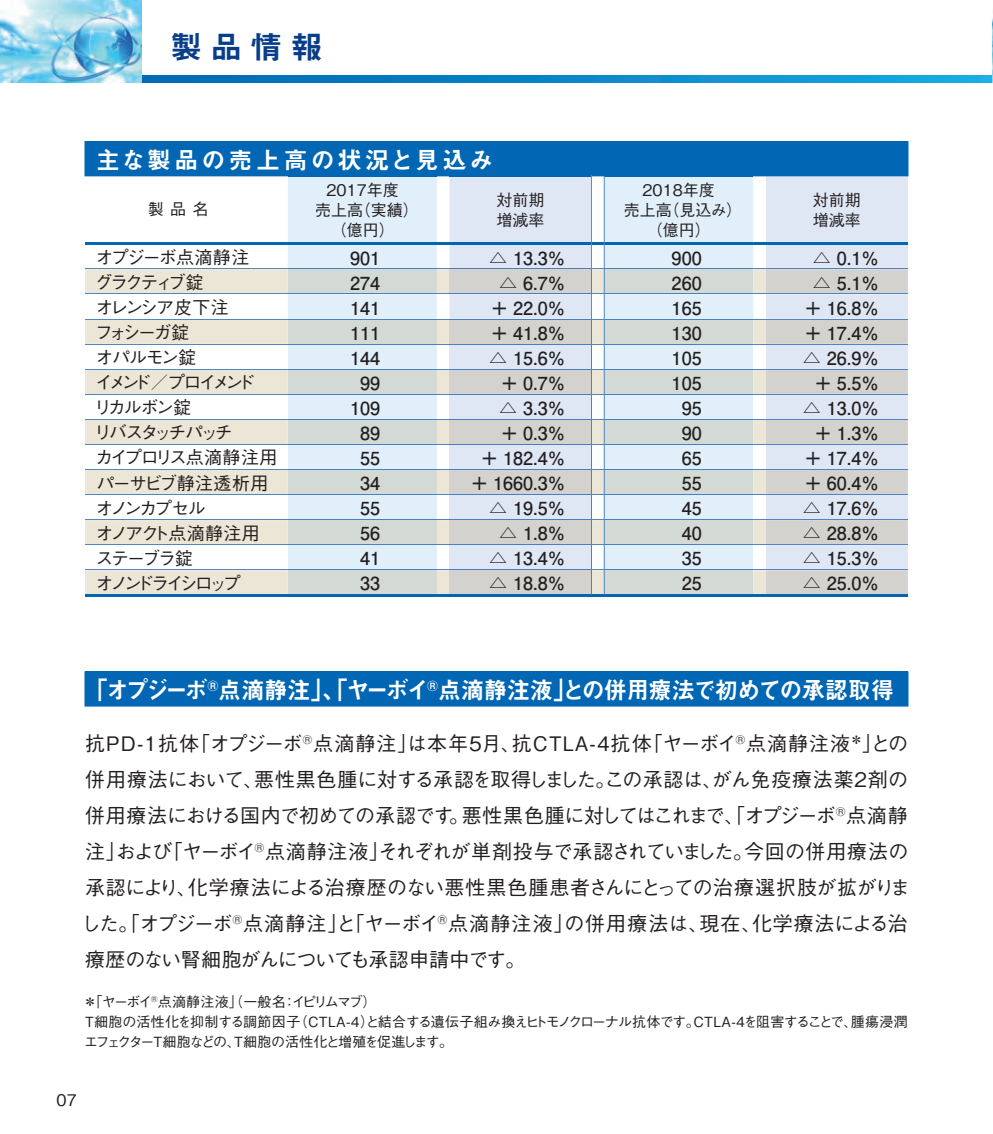
<style>
.page{position:relative;width:993px;height:1134px;background:#fff}
.page>*{position:absolute;margin:0;border:0;box-sizing:border-box;transform-origin:0 0}
.t1{font:32px "Midashi Go Pro MB31";color:#083e89}
.t2{font:24px "Midashi Go Pro MB31";letter-spacing:-.03em;color:#fff;scale:.96 1}
.t3{font:24px "Midashi Go Pro MB31";letter-spacing:.12em;color:#fff}
.t4{font:500 20px/36px "Gothic BBB Pro";letter-spacing:-.005em;color:#231f20}
.t5{font:700 18px/25px "Futo Go B101 Pro";color:#231f20;text-align:right}
.t6{font:500 18px/25px "Gothic BBB Pro";letter-spacing:-.135em;color:#231f20}
.t7{font:500 16px/20px "Gothic BBB Pro";color:#231f20}
.t8{font:500 14px/20px "Gothic BBB Pro";letter-spacing:-.05em;color:#231f20}
</style>
<div class="page">
<svg style="left:142px;top:75px;width:850px;height:7px;background:#0988ca"></svg>
<img style="left:0;top:0;width:142px;height:82px">
<img style="left:992px;top:0;width:1px;height:82px">
<div style="left:85px;top:672px;width:822px;height:34px;background:#0166b3"></div>
<div style="left:84px;top:671px;width:824px;height:35px;border:1px solid #0166b3"></div>
<hr style="left:85px;top:594px;width:822px;height:2px;background:#0166b3">
<svg style="left:84px;top:141px;width:824px;height:454px"></svg>
<div style="left:288px;top:269px;width:148px;height:25px;background:#d3d9d4"></div>
<hr style="left:288px;top:269px;width:148px;height:1px;background:#4881c3">
<hr style="left:288px;top:294px;width:148px;height:1px;background:#4881c3">
<div style="left:288px;top:319px;width:148px;height:25px;background:#d3d9d4"></div>
<div style="left:288px;top:344px;width:148px;height:25px;background:#e0eff9"></div>
<div style="left:288px;top:370px;width:148px;height:24px;background:#d3d9d4"></div>
<div style="left:288px;top:395px;width:148px;height:24px;background:#e0eff9"></div>
<div style="left:288px;top:420px;width:148px;height:24px;background:#d3d9d4"></div>
<div style="left:288px;top:445px;width:148px;height:24px;background:#e0eff9"></div>
<div style="left:288px;top:470px;width:148px;height:24px;background:#d3d9d4"></div>
<div style="left:288px;top:495px;width:148px;height:24px;background:#e0eff9"></div>
<div style="left:288px;top:520px;width:148px;height:25px;background:#d3d9d4"></div>
<div style="left:288px;top:545px;width:148px;height:25px;background:#e0eff9"></div>
<div style="left:288px;top:570px;width:148px;height:24px;background:#d3d9d4"></div>
<hr style="left:288px;top:319px;width:148px;height:1px;background:#4881c3">
<hr style="left:288px;top:344px;width:148px;height:1px;background:#4881c3">
<hr style="left:288px;top:369px;width:148px;height:1px;background:#4881c3">
<hr style="left:288px;top:394px;width:148px;height:1px;background:#4881c3">
<hr style="left:288px;top:419px;width:148px;height:1px;background:#4881c3">
<hr style="left:288px;top:444px;width:148px;height:1px;background:#4881c3">
<hr style="left:288px;top:469px;width:148px;height:1px;background:#4881c3">
<hr style="left:288px;top:494px;width:148px;height:1px;background:#4881c3">
<hr style="left:288px;top:519px;width:148px;height:1px;background:#4881c3">
<hr style="left:288px;top:545px;width:148px;height:1px;background:#4881c3">
<hr style="left:288px;top:570px;width:148px;height:1px;background:#4881c3">
<hr style="left:288px;top:594px;width:148px;height:1px;background:#0165b2">
<hr style="left:288px;top:243px;width:148px;height:2px;background:#0165b2">
<hr style="left:288px;top:176px;width:148px;height:1px;background:#0165b2">
<h1 class="t1" style="left:170px;top:21px;width:154px">製品情報</h1>
<p class="t3" style="left:96px;top:140px;width:398px">主な製品の売上高の状況と見込み</p>
<p class="t7" style="left:315px;top:178px;width:105px;text-align:center">2017年度<br>売上高（実績）（億円）</p>
<p class="t5" style="left:350px;top:243px;width:32px;text-align:center">901<br>274<br>141<br>111<br>144<br>99<br>109<br>89<br>55<br>34<br>55<br>56<br>41<br>33</p>
<p class="t7" style="left:623px;top:178px;width:120px;text-align:center">2018年度<br>売上高（見込み）（億円）</p>
<p class="t5" style="left:671px;top:243px;width:32px;text-align:center">900<br>260<br>165<br>130<br>105<br>105<br>95<br>90<br>65<br>55<br>45<br>40<br>35<br>25</p>
<p class="t7" style="left:148px;top:197px;width:62px">製品名</p>
<p class="t7" style="left:812px;top:188px;width:49px">対前期増減率</p>
<p class="t5" style="left:802px;top:243px;width:78px">△ 0.1％△ 5.1％＋ 16.8％＋ 17.4％△ 26.9％＋ 5.5％△ 13.0％＋ 1.3％＋ 17.4％＋ 60.4％△ 17.6％△ 28.8％△ 15.3％△ 25.0％</p>
<p class="t7" style="left:496px;top:188px;width:49px">対前期増減率</p>
<p class="t5" style="left:470px;top:243px;width:96px">△ 13.3％△ 6.7％<br>＋ 22.0％＋ 41.8％△ 15.6％＋ 0.7％<br>△ 3.3％<br>＋ 0.3％<br>＋ 182.4％＋ 1660.3％△ 19.5％△ 1.8％<br>△ 13.4％△ 18.8％</p>
<p class="t6" style="left:94px;top:243px;width:185px">オプジーボ点滴静注<br>グラクティブ錠<br>オレンシア皮下注<br>フォシーガ錠<br>オパルモン錠<br>イメンド／プロイメンド<br>リカルボン錠<br>リバスタッチパッチ<br>カイプロリス点滴静注用パーサビブ静注透析用オノンカプセル<br>オノアクト点滴静注用ステーブラ錠<br>オノンドライシロップ</p>
<p class="t2" style="left:85px;top:670px;width:844px">「オプジーボ<sup>®</sup>点滴静注」、「ヤーボイ<sup>®</sup>点滴静注液」との併用療法で初めての承認取得</p>
<p class="t4" style="left:81px;top:723px;width:830px">抗PD-1抗体「オプジーボ<sup>®</sup>点滴静注」は本年5月、抗CTLA-4抗体「ヤーボイ<sup>®</sup>点滴静注液<sup>＊</sup>」との併用療法において、悪性黒色腫に対する承認を取得しました。この承認は、がん免疫療法薬2剤の併用療法における国内で初めての承認です。悪性黒色腫に対してはこれまで、「オプジーボ<sup>®</sup>点滴静注」および「ヤーボイ<sup>®</sup>点滴静注液」それぞれが単剤投与で承認されていました。今回の併用療法の承認により、化学療法による治療歴のない悪性黒色腫患者さんにとっての治療選択肢が拡がりました。「オプジーボ<sup>®</sup>点滴静注」と「ヤーボイ<sup>®</sup>点滴静注液」の併用療法は、現在、化学療法による治療歴のない腎細胞がんについても承認申請中です。</p>
<p class="t8" style="left:83px;top:990px;width:825px">＊「ヤーボイ<sup>®</sup>点滴静注液」（一般名：イピリムマブ）<br>T細胞の活性化を抑制する調節因子（CTLA-4）と結合する遺伝子組み換えヒトモノクローナル抗体です。CTLA-4を阻害することで、腫瘍浸潤エフェクターT細胞などの、T細胞の活性化と増殖を促進します。</p>
<p class="t7" style="left:56px;top:1088px;width:22px">07</p>
</div>
